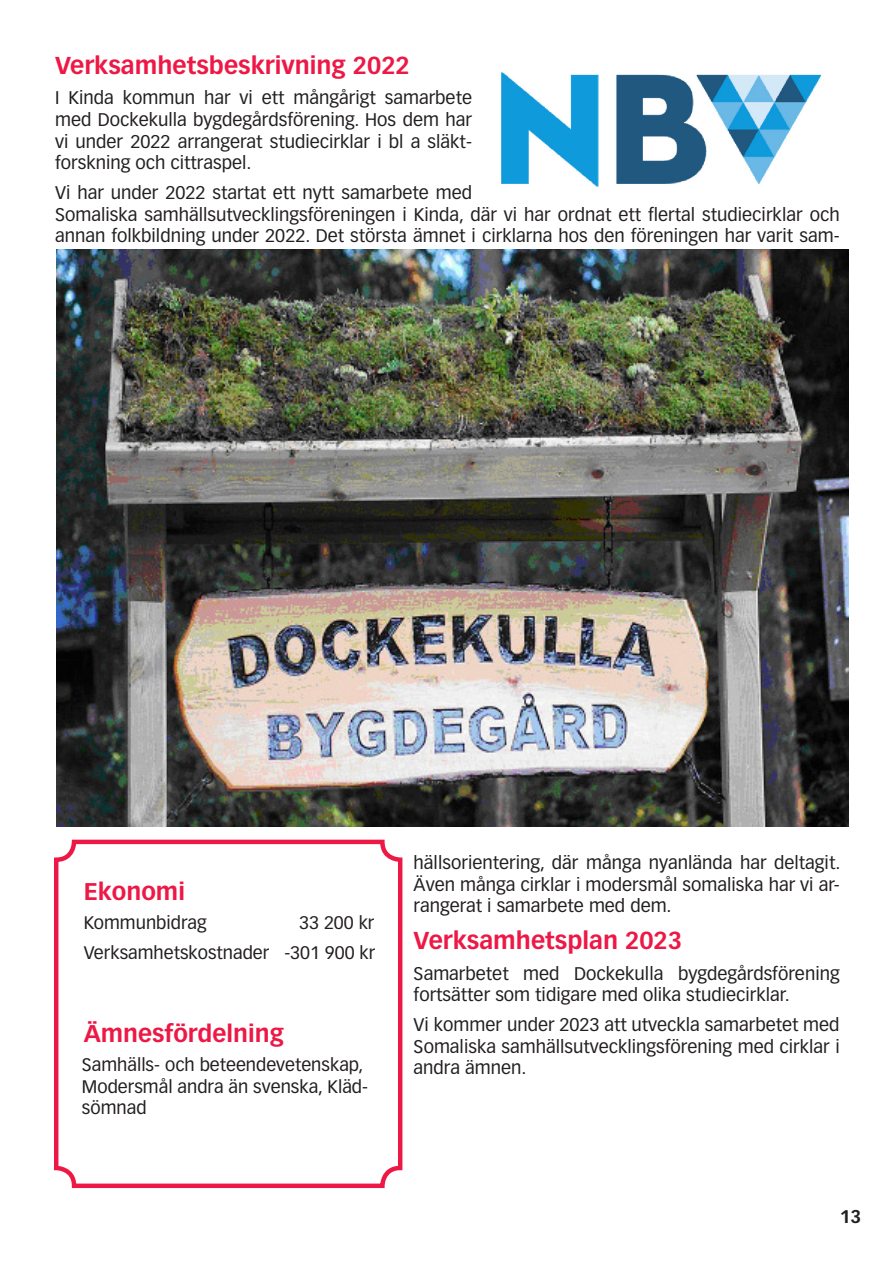
<style>
.page{position:relative;width:893px;height:1263px;background:#fff}
.page>*{position:absolute;margin:0;border:0;box-sizing:border-box;transform-origin:0 0}
.t1{font:700 24px "Vectora LT Pro";color:#ed1845}
.t2{font:700 23.7px "Vectora LT Pro";color:#ed1845}
.t3{font:18px/21.6px "Vectora LT Pro";color:#231f20;text-align:justify}
.t4{font:700 18px "Vectora LT Pro";color:#231f20}
.t5{font:17.85px/21.5px "Vectora LT Pro";color:#231f20}
</style>
<div class="page">
<div style="left:54px;top:840px;width:348px;height:348px;border:4px solid #ed1845;border-radius:18px"></div>
<img style="left:501px;top:72px;width:321px;height:115px">
<img style="left:56px;top:250px;width:792px;height:576px">
<p class="t1" style="left:55px;top:51px;width:356px">Verksamhetsbeskrivning 2022</p>
<p class="t3" style="left:55px;top:87px;width:418px">I Kinda kommun har vi ett mångårigt samarbete med Dockekulla bygdegårdsförening. Hos dem har vi under 2022 arrangerat studiecirklar i bl a släkt&shy;forskning och cittraspel.</p>
<p class="t3" style="left:55px;top:182px;width:786px;text-align:left">Vi har under 2022 startat ett nytt samarbete med<br>Somaliska samhällsutvecklingsföreningen i Kinda, där vi har ordnat ett flertal studiecirklar och annan folkbildning under 2022. Det största ämnet i cirklarna hos den föreningen har varit sam-</p>
<p class="t2" style="left:84px;top:876px;width:103px">Ekonomi</p>
<p class="t5" style="left:84px;top:912px;width:124px">Kommunbidrag</p>
<p class="t5" style="left:299px;top:912px;width:77px">33 200 kr</p>
<p class="t5" style="left:84px;top:942px;width:293px">Verksamhetskostnader -301 900 kr</p>
<p class="t2" style="left:84px;top:1018px;width:202px">Ämnesfördelning</p>
<p class="t5" style="left:82px;top:1054px;width:288px">Samhälls- och beteendevetenskap,<br>Modersmål andra än svenska, Kläd&shy;sömnad</p>
<p class="t3" style="left:414px;top:852px;width:428px">hällsorientering, där många nyanlända har deltagit.<br>Även många cirklar i modersmål somaliska har vi ar&shy;rangerat i samarbete med dem.</p>
<p class="t1" style="left:414px;top:926px;width:270px">Verksamhetsplan 2023</p>
<p class="t3" style="left:414px;top:962px;width:427px">Samarbetet med Dockekulla bygdegårdsförening fortsätter som tidigare med olika studiecirklar.</p>
<p class="t3" style="left:414px;top:1014px;width:428px">Vi kommer under 2023 att utveckla samarbetet med Somaliska samhällsutvecklingsförening med cirklar i andra ämnen.</p>
<p class="t4" style="left:840px;top:1205px;width:23px">13</p>
</div>
